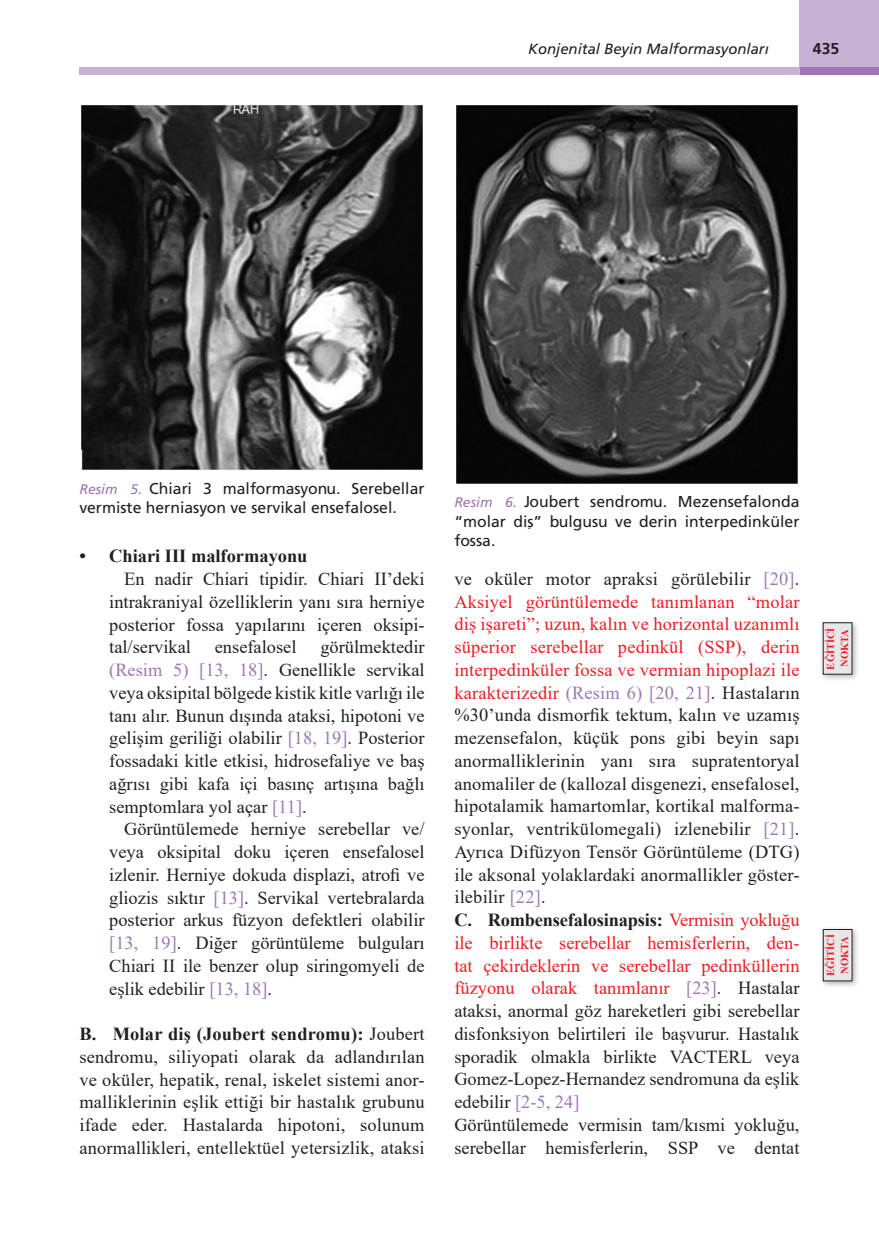
<style>
.page{position:relative;width:879px;height:1260px;background:#fff}
.page>*{position:absolute;margin:0;border:0;box-sizing:border-box;transform-origin:0 0}
.t1{font:18.38px/22.8px "Times New Roman";letter-spacing:.01em;color:#231f20;text-align:justify}
.t2{font:700 18.38px "Times New Roman";color:#231f20}
.t3{font:15.75px/19.2px "Frutiger Normal Tr";color:#231f20;text-align:justify}
.t4{font:15.75px "Frutiger Bold Tr";color:#231f20}
.t5{font:14.88px "Frutiger Italic Tr";color:#231f20}
.t6{font:700 10.5px/14px "Times New Roman";color:#ee1d23}
.s1{font-family:"Frutiger Italic Tr";font-size:14px;color:#9d76b4}
.s2{color:#9d76b4}
.s3{font-weight:700}
.s4{color:#ee1d23}
</style>
<div class="page">
<div style="left:799px;top:0;width:79px;height:68px;background:#c7b2d6"></div>
<div style="left:799px;top:68px;width:79px;height:7px;background:#9d76b4"></div>
<div style="left:79px;top:68px;width:720px;height:7px;background:#c7b2d6"></div>
<img style="left:456px;top:105px;width:342px;height:379px">
<img style="left:81px;top:105px;width:342px;height:365px">
<div style="left:818px;top:619px;width:41px;height:63px;background:#231f20;opacity:.33"></div>
<div style="left:822px;top:623px;width:29px;height:51px;background:#e6e7e9"></div>
<div style="left:818px;top:925px;width:41px;height:63px;background:#231f20;opacity:.33"></div>
<div style="left:822px;top:929px;width:29px;height:52px;background:#e6e7e9"></div>
<div style="left:822px;top:929px;width:29px;height:52px;border:1px solid #231f20"></div>
<p class="t5" style="left:528px;top:40px;width:242px">Konjenital Beyin Malformasyonları</p>
<p class="t4" style="left:812px;top:39px;width:28px">435</p>
<p class="t3" style="left:79px;top:478px;width:346px"><span class="s1">Resim 5.</span> Chiari 3 malformasyonu. Serebellar vermiste herniasyon ve servikal ensefalosel.</p>
<p class="t2" style="left:79px;top:543px;width:229px">• Chiari III malformayonu</p>
<p class="t1" style="left:109px;top:567px;width:317px;text-indent:15px">En nadir Chiari tipidir. Chiari II’deki intrakraniyal özelliklerin yanı sıra herniye posterior fossa yapılarını içeren oksipi&shy;tal/servikal</p>
<p class="t1" style="left:109px;top:635px;width:317px;text-indent:211px">görülmektedir <span class="s2">(Resim 5) [13, 18]</span>. Genellikle servikal veya oksipital bölgede kistik kitle varlığı ile tanı alır. Bunun dışında ataksi, hipotoni ve gelişim geriliği olabilir <span class="s2">[18, 19]</span>. Posterior fossadaki kitle etkisi, hidrosefaliye ve baş ağrısı gibi kafa içi basınç artışına bağlı semptomlara yol açar <span class="s2">[11]</span>.</p>
<p class="t1" style="left:109px;top:817px;width:317px;text-indent:15px">Görüntülemede herniye serebellar ve/ veya oksipital doku içeren ensefalosel izlenir. Herniye dokuda displazi, atrofi ve gliozis sıktır <span class="s2">[13]</span>. Servikal vertebralarda posterior arkus füzyon defektleri olabilir <span class="s2">[13, 19]</span>. Diğer görüntüleme bulguları Chiari II ile benzer olup siringomyeli de eşlik edebilir <span class="s2">[13, 18]</span>.</p>
<p class="t1" style="left:79px;top:1022px;width:346px"><span class="s3">B. Molar diş (Joubert sendromu):</span> Joubert sendromu, siliyopati olarak da adlandırılan ve oküler, hepatik, renal, iskelet sistemi anor&shy;malliklerinin eşlik ettiği bir hastalık grubunu ifade eder. Hastalarda hipotoni, solunum anormallikleri, entellektüel yetersizlik, ataksi</p>
<p class="t1" style="left:215px;top:635px;width:83px">ensefalosel</p>
<p class="t3" style="left:454px;top:492px;width:346px"><span class="s1">Resim 6.</span> Joubert sendromu. Mezensefalonda “molar diş” bulgusu ve derin interpedinküler fossa.</p>
<p class="t1" style="left:454px;top:567px;width:346px;text-align:left">ve oküler motor apraksi görülebilir <span class="s2">[20]</span>.<br><span class="s4">Aksiyel görüntülemede tanımlanan “molar diş işareti”; uzun, kalın ve horizontal uzanımlı süperior serebellar pedinkül (SSP), derin interpedinküler fossa ve vermian hipoplazi ile karakterizedir</span> <span class="s2">(Resim 6) [20, 21]</span>. Hastaların %30’unda dismorfik tektum, kalın ve uzamış mezensefalon, küçük pons gibi beyin sapı anormalliklerinin yanı sıra supratentoryal anomaliler de (kallozal disgenezi, ensefalosel, hipotalamik hamartomlar, kortikal malforma&shy;syonlar, ventrikülomegali) izlenebilir <span class="s2">[21]</span>.<br>Ayrıca Difüzyon Tensör Görüntüleme (DTG) ile aksonal yolaklardaki anormallikler göster&shy;ilebilir <span class="s2">[22]</span>.<br><span class="s3">C. Rombensefalosinapsis:</span> <span class="s4">Vermisin yokluğu ile birlikte serebellar hemisferlerin, den&shy;tat çekirdeklerin ve serebellar pedinküllerin füzyonu olarak tanımlanır</span> <span class="s2">[23]</span>. Hastalar ataksi, anormal göz hareketleri gibi serebellar disfonksiyon belirtileri ile başvurur. Hastalık sporadik olmakla birlikte VACTERL veya Gomez-Lopez-Hernandez sendromuna da eşlik edebilir <span class="s2">[2-5, 24]<br></span>Görüntülemede vermisin tam/kısmi yokluğu, serebellar hemisferlerin, SSP ve dentat</p>
<p class="t6" style="left:822px;top:670px;width:44px;rotate:-90deg">EĞİTİCİ<br>NOKTA</p>
<p class="t6" style="left:822px;top:976px;width:44px;rotate:-90deg">EĞİTİCİ<br>NOKTA</p>
</div>
